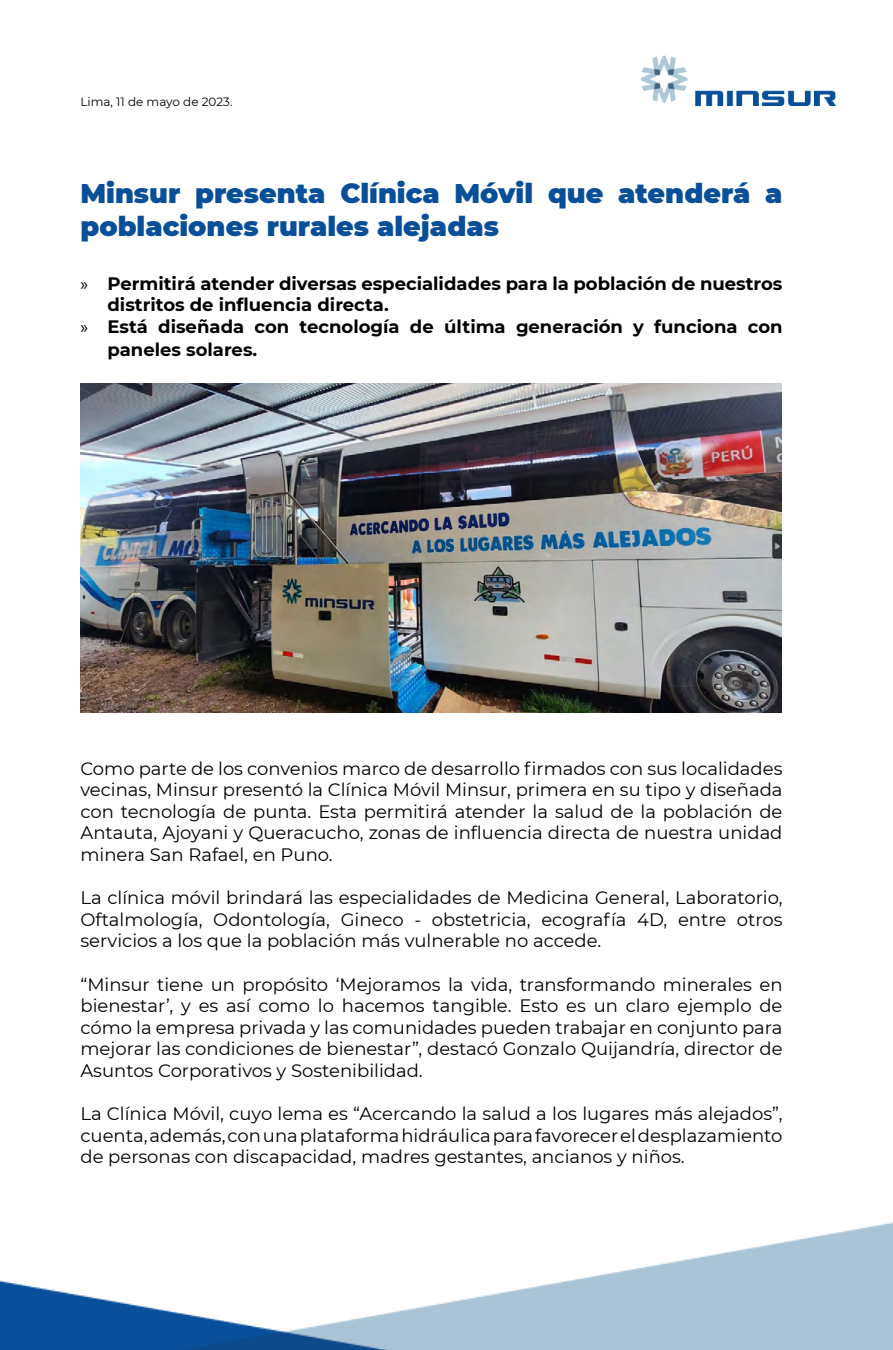
<style>
.page{position:relative;width:893px;height:1350px;background:#fff}
.page>*{position:absolute;margin:0;border:0;box-sizing:border-box;transform-origin:0 0}
.t1{font:900 27px/32.4px "Montserrat";color:#084f9a}
.t2{font:18px/21.6px "Montserrat";color:#000;text-align:justify}
.t3{font:700 18px "Montserrat";color:#000}
.t4{font:12px "Montserrat";color:#000}
.s1{font-family:"Myriad Pro";font-weight:400}
</style>
<div class="page">
<img style="left:0;top:1222px;width:893px;height:128px">
<img style="left:640px;top:55px;width:197px;height:51px">
<img style="left:80px;top:383px;width:701px;height:329px">
<p class="t4" style="left:80px;top:94px;width:154px">Lima, 11 de mayo de 2023.</p>
<h1 class="t1" style="left:80px;top:176px;width:704px">Minsur presenta Clínica Móvil que atenderá a poblaciones rurales alejadas</h1>
<p class="t3" style="left:80px;top:270px;width:704px"><span class="s1">»</span> Permitirá atender diversas especialidades para la población de nuestros</p>
<p class="t3" style="left:107px;top:292px;width:283px">distritos de influencia directa.</p>
<p class="t3" style="left:80px;top:313px;width:704px"><span class="s1">»</span> Está diseñada con tecnología de última generación y funciona con</p>
<p class="t3" style="left:107px;top:337px;width:151px">paneles solares.</p>
<p class="t2" style="left:80px;top:757px;width:704px">Como parte de los convenios marco de desarrollo firmados con sus localidades vecinas, Minsur presentó la Clínica Móvil Minsur, primera en su tipo y diseñada con tecnología de punta. Esta permitirá atender la salud de la población de Antauta, Ajoyani y Queracucho, zonas de influencia directa de nuestra unidad minera San Rafael, en Puno.</p>
<p class="t2" style="left:80px;top:886px;width:704px">La clínica móvil brindará las especialidades de Medicina General, Laboratorio, Oftalmología, Odontología, Gineco - obstetricia, ecografía 4D, entre otros servicios a los que la población más vulnerable no accede.</p>
<p class="t2" style="left:80px;top:973px;width:704px">“Minsur tiene un propósito ‘Mejoramos la vida, transformando minerales en bienestar’, y es así como lo hacemos tangible. Esto es un claro ejemplo de cómo la empresa privada y las comunidades pueden trabajar en conjunto para mejorar las condiciones de bienestar”, destacó Gonzalo Quijandría, director de Asuntos Corporativos y Sostenibilidad.</p>
<p class="t2" style="left:80px;top:1102px;width:703px">La Clínica Móvil, cuyo lema es “Acercando la salud a los lugares más alejados”, cuenta, además, con una plataforma hidráulica para favorecer el desplazamiento de personas con discapacidad, madres gestantes, ancianos y niños.</p>
</div>
